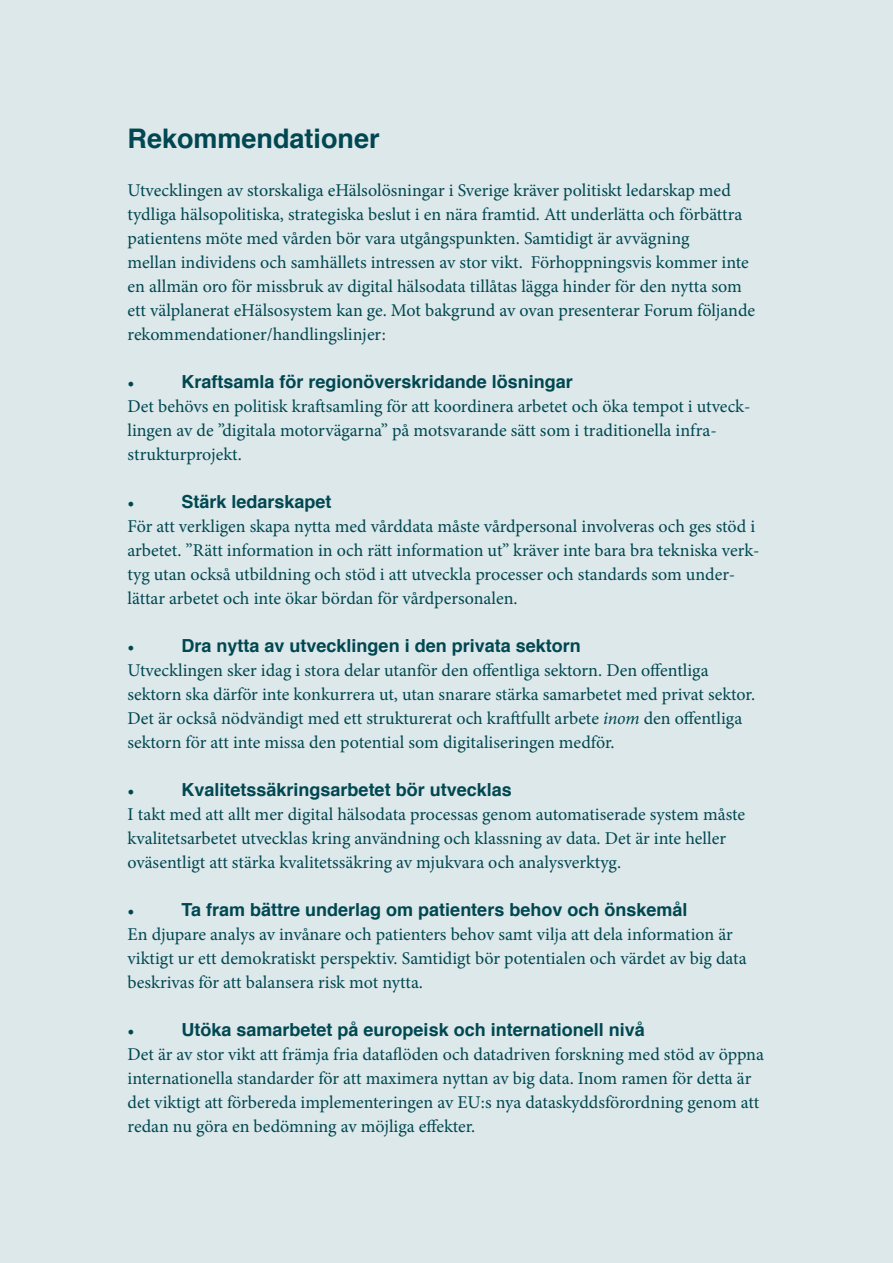
<style>
.page{position:relative;width:893px;height:1263px;background:#dce8e9}
.page>*{position:absolute;margin:0;border:0;box-sizing:border-box;transform-origin:0 0}
.t1{font:700 27px "Helvetica";color:#004751}
.t2{font:18px/24px "Minion Pro";color:#004751}
.t3{font:700 18px "Helvetica";color:#004751}
.s1{font-style:italic}
</style>
<div class="page">
<h1 class="t1" style="left:128px;top:117px;width:254px">Rekommendationer</h1>
<p class="t2" style="left:128px;top:178px;width:629px">Utvecklingen av storskaliga eHälsolösningar i Sverige kräver politiskt ledarskap med tydliga hälsopolitiska, strategiska beslut i en nära framtid. Att underlätta och förbättra patientens möte med vården bör vara utgångspunkten. Samtidigt är avvägning<br>mellan individens och samhällets intressen av stor vikt. Förhoppningsvis kommer inte en allmän oro för missbruk av digital hälsodata tillåtas lägga hinder för den nytta som ett välplanerat eHälsosystem kan ge. Mot bakgrund av ovan presenterar Forum följande rekommendationer/handlingslinjer:</p>
<p class="t2" style="left:128px;top:370px;width:9px">•</p>
<p class="t3" style="left:182px;top:367px;width:393px">Kraftsamla för regionöverskridande lösningar</p>
<p class="t2" style="left:128px;top:394px;width:624px">Det behövs en politisk kraftsamling för att koordinera arbetet och öka tempot i utveck&shy;lingen av de ”digitala motorvägarna” på motsvarande sätt som i traditionella infra&shy;strukturprojekt.</p>
<p class="t2" style="left:128px;top:490px;width:9px">•</p>
<p class="t3" style="left:182px;top:487px;width:152px">Stärk ledarskapet</p>
<p class="t2" style="left:128px;top:514px;width:634px">För att verkligen skapa nytta med vårddata måste vårdpersonal involveras och ges stöd i arbetet. ”Rätt information in och rätt information ut” kräver inte bara bra tekniska verk&shy;tyg utan också utbildning och stöd i att utveckla processer och standards som under&shy;lättar arbetet och inte ökar bördan för vårdpersonalen.</p>
<p class="t2" style="left:128px;top:634px;width:9px">•</p>
<p class="t3" style="left:182px;top:631px;width:401px">Dra nytta av utvecklingen i den privata sektorn</p>
<p class="t2" style="left:128px;top:658px;width:629px">Utvecklingen sker idag i stora delar utanför den offentliga sektorn. Den offentliga sektorn ska därför inte konkurrera ut, utan snarare stärka samarbetet med privat sektor.<br>Det är också nödvändigt med ett strukturerat och kraftfullt arbete <span class="s1">inom</span> den offentliga sektorn för att inte missa den potential som digitaliseringen medför.</p>
<p class="t2" style="left:128px;top:778px;width:9px">•</p>
<p class="t3" style="left:182px;top:775px;width:332px">Kvalitetssäkringsarbetet bör utvecklas</p>
<p class="t2" style="left:128px;top:802px;width:619px">I takt med att allt mer digital hälsodata processas genom automatiserade system måste kvalitetsarbetet utvecklas kring användning och klassning av data. Det är inte heller oväsentligt att stärka kvalitetssäkring av mjukvara och analysverktyg.</p>
<p class="t2" style="left:128px;top:898px;width:9px">•</p>
<p class="t3" style="left:182px;top:895px;width:507px">Ta fram bättre underlag om patienters behov och önskemål</p>
<p class="t2" style="left:128px;top:922px;width:621px">En djupare analys av invånare och patienters behov samt vilja att dela information är viktigt ur ett demokratiskt perspektiv. Samtidigt bör potentialen och värdet av big data beskrivas för att balansera risk mot nytta.</p>
<p class="t2" style="left:128px;top:1018px;width:9px">•</p>
<p class="t3" style="left:182px;top:1015px;width:465px">Utöka samarbetet på europeisk och internationell nivå</p>
<p class="t2" style="left:128px;top:1042px;width:638px">Det är av stor vikt att främja fria dataflöden och datadriven forskning med stöd av öppna internationella standarder för att maximera nyttan av big data. Inom ramen för detta är det viktigt att förbereda implementeringen av EU:s nya dataskyddsförordning genom att redan nu göra en bedömning av möjliga effekter.</p>
</div>
